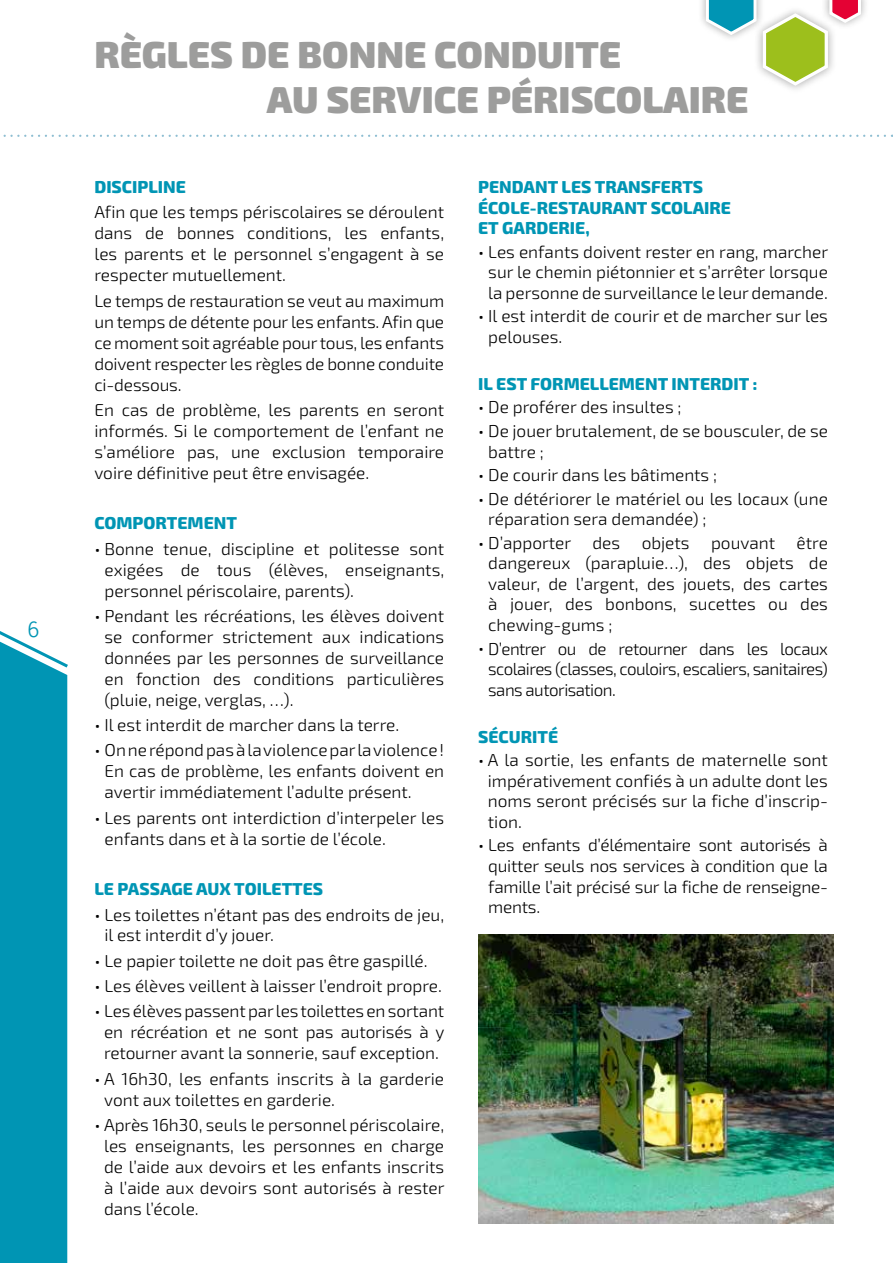
<style>
.page{position:relative;width:893px;height:1263px;background:#fff}
.page>*{position:absolute;margin:0;border:0;box-sizing:border-box;transform-origin:0 0}
.t1{font:900 37.5px/45px "Exo 2";color:#9d9d9c}
.t2{font:700 22.5px "Nilland";color:#0095b4}
.t3{font:300 17.25px/21px "Exo 2";color:#000;text-align:justify}
.t4{font:800 17.25px/20.5px "Exo 2";color:#0095b4}
</style>
<div class="page">
<div style="left:0;top:631px;width:68px;height:632px;background:#0095b4"></div>
<div style="left:697px;top:0;width:68px;height:43px;background:#000;opacity:.35"></div>
<div style="left:821px;top:0;width:48px;height:31px;background:#000;opacity:.35"></div>
<svg style="left:703px;top:0;width:159px;height:88px"></svg>
<svg style="left:3px;top:135px;width:890px;height:2px"></svg>
<img style="left:478px;top:934px;width:355px;height:289px">
<h2 class="t2" style="left:28px;top:617px;width:13px">6</h2>
<h1 class="t1" style="left:267px;top:33px;width:483px;text-indent:-172px">RÈGLES DE BONNE CONDUITE<br>AU SERVICE PÉRISCOLAIRE</h1>
<p class="t4" style="left:94px;top:177px;width:93px">DISCIPLINE</p>
<p class="t3" style="left:94px;top:202px;width:351px">Afin que les temps périscolaires se déroulent dans de bonnes conditions, les enfants, les parents et le personnel s’engagent à se respecter mutuellement.</p>
<p class="t3" style="left:94px;top:291px;width:351px">Le temps de restauration se veut au maximum un temps de détente pour les enfants. Afin que ce moment soit agréable pour tous, les enfants doivent respecter les règles de bonne conduite ci-dessous.</p>
<p class="t3" style="left:94px;top:400px;width:351px">En cas de problème, les parents en seront informés. Si le comportement de l’enfant ne s’améliore pas, une exclusion temporaire voire définitive peut être envisagée.</p>
<p class="t4" style="left:94px;top:513px;width:144px">COMPORTEMENT</p>
<p class="t3" style="left:105px;top:538px;width:341px;text-indent:-10px">• Bonne tenue, discipline et politesse sont exigées de tous (élèves, enseignants, personnel périscolaire, parents).</p>
<p class="t3" style="left:105px;top:606px;width:341px;text-indent:-10px">• Pendant les récréations, les élèves doivent se conformer strictement aux indications données par les personnes de surveillance en fonction des conditions particulières (pluie, neige, verglas, …).</p>
<p class="t3" style="left:94px;top:715px;width:306px">• Il est interdit de marcher dans la terre.</p>
<p class="t3" style="left:105px;top:740px;width:341px;text-indent:-10px">• On ne répond pas à la violence par la violence !<br>En cas de problème, les enfants doivent en avertir immédiatement l’adulte présent.</p>
<p class="t3" style="left:105px;top:807px;width:341px;text-indent:-10px">• Les parents ont interdiction d’interpeler les enfants dans et à la sortie de l’école.</p>
<p class="t4" style="left:94px;top:879px;width:230px">LE PASSAGE AUX TOILETTES</p>
<p class="t3" style="left:105px;top:904px;width:341px;text-indent:-10px">• Les toilettes n’étant pas des endroits de jeu, il est interdit d’y jouer.</p>
<p class="t3" style="left:94px;top:950px;width:335px">• Le papier toilette ne doit pas être gaspillé.</p>
<p class="t3" style="left:94px;top:976px;width:349px">• Les élèves veillent à laisser l’endroit propre.</p>
<p class="t3" style="left:94px;top:1001px;width:352px;text-align:center">• Les élèves passent par les toilettes en sortant en récréation et ne sont pas autorisés à y retourner avant la sonnerie, sauf exception.</p>
<p class="t3" style="left:104px;top:1068px;width:341px;text-indent:-10px">• A 16h30, les enfants inscrits à la garderie vont aux toilettes en garderie.</p>
<p class="t3" style="left:104px;top:1114px;width:342px;text-indent:-10px">• Après 16h30, seuls le personnel périscolaire, les enseignants, les personnes en charge de l’aide aux devoirs et les enfants inscrits à l’aide aux devoirs sont autorisés à rester dans l’école.</p>
<p class="t4" style="left:478px;top:177px;width:254px">PENDANT LES TRANSFERTS<br>ÉCOLE-RESTAURANT SCOLAIRE<br>ET GARDERIE,</p>
<p class="t3" style="left:478px;top:242px;width:352px;line-height:20.5px;text-align:center">• Les enfants doivent rester en rang, marcher sur le chemin piétonnier et s’arrêter lorsque la personne de surveillance le leur demande.</p>
<p class="t3" style="left:488px;top:306px;width:341px;line-height:20.5px;text-indent:-10px">• Il est interdit de courir et de marcher sur les pelouses.</p>
<p class="t4" style="left:478px;top:374px;width:281px">IL EST FORMELLEMENT INTERDIT :</p>
<p class="t3" style="left:478px;top:397px;width:205px">• De proférer des insultes ;</p>
<p class="t3" style="left:488px;top:421px;width:341px;line-height:20.5px;text-indent:-10px">• De jouer brutalement, de se bousculer, de se battre ;</p>
<p class="t3" style="left:478px;top:465px;width:240px">• De courir dans les bâtiments ;</p>
<p class="t3" style="left:488px;top:489px;width:341px;line-height:20.5px;text-indent:-10px">• De détériorer le matériel ou les locaux (une réparation sera demandée) ;</p>
<p class="t3" style="left:488px;top:533px;width:341px;line-height:20.5px;text-indent:-10px">• D’apporter des objets pouvant être dangereux (parapluie…), des objets de valeur, de l’argent, des jouets, des cartes à jouer, des bonbons, sucettes ou des chewing-gums ;</p>
<p class="t3" style="left:488px;top:639px;width:341px;line-height:20.5px;text-indent:-10px">• D’entrer ou de retourner dans les locaux scolaires (classes, couloirs, escaliers, sanitaires) sans autorisation.</p>
<p class="t4" style="left:478px;top:727px;width:81px">SÉCURITÉ</p>
<p class="t3" style="left:488px;top:750px;width:342px;line-height:20.5px;text-indent:-10px">• A la sortie, les enfants de maternelle sont impérativement confiés à un adulte dont les noms seront précisés sur la fiche d’inscrip&shy;tion.</p>
<p class="t3" style="left:488px;top:835px;width:341px;line-height:20.5px;text-indent:-10px">• Les enfants d’élémentaire sont autorisés à quitter seuls nos services à condition que la famille l’ait précisé sur la fiche de renseigne&shy;ments.</p>
</div>
